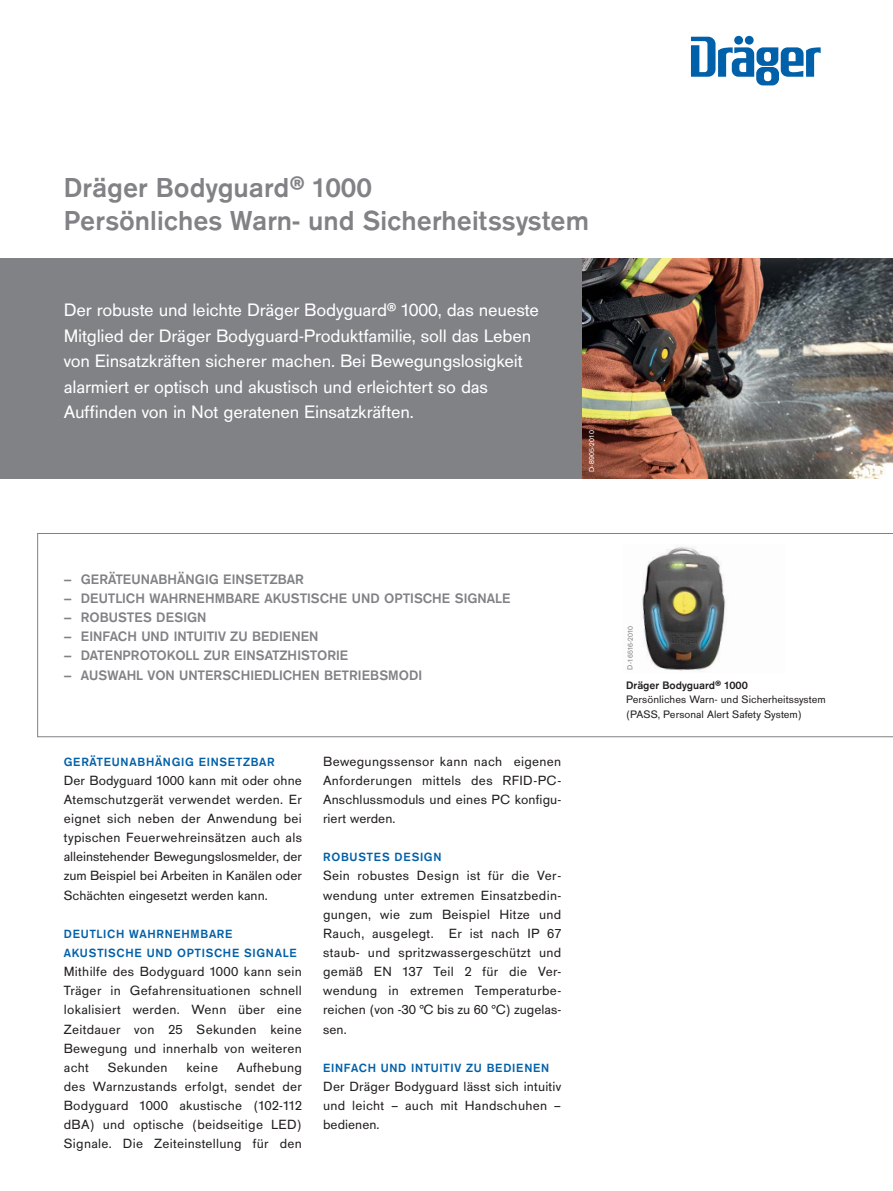
<style>
.page{position:relative;width:893px;height:1191px;background:#fff}
.page>*{position:absolute;margin:0;border:0;box-sizing:border-box;transform-origin:0 0}
.t1{font:700 28.5px/33px "Draeger San";color:#808285}
.t2{font:18.75px/25.5px "Draeger San";letter-spacing:-.01em;color:#fff}
.t3{font:700 14.25px "Draeger San";color:#808285}
.t4{font:13.8px/19.2px "Draeger San";letter-spacing:.02em;color:#231f20;text-align:justify}
.t5{font:700 12.3px/19.2px "Draeger San";letter-spacing:.055em;color:#0060a9}
.t6{font:11.25px/14.2px "Draeger San";color:#231f20}
.t7{font:7.5px "Draeger San";letter-spacing:.025em;color:#808285}
.t8{font:7.5px "Draeger San";letter-spacing:.025em;color:#fff}
.s1{font-size:24.15px}
.s2{font-size:15.9px}
.s3{font-weight:700}
.s4{font-weight:700;font-size:9.6px}
</style>
<div class="page">
<svg style="left:37px;top:533px;width:856px;height:204px"></svg>
<div style="left:0;top:258px;width:625px;height:220px;background:#808285"></div>
<svg style="left:691px;top:37px;width:130px;height:48px"></svg>
<img style="left:583px;top:258px;width:310px;height:220px">
<img style="left:624px;top:544px;width:161px;height:129px">
<h1 class="t1" style="left:64px;top:172px;width:527px">Dräger Bodyguard<span class="s1">®</span> 1000<br>Persönliches Warn- und Sicherheitssystem</h1>
<p class="t2" style="left:64px;top:299px;width:477px">Der robuste und leichte Dräger Bodyguard<span class="s2">®</span> 1000, das neueste Mitglied der Dräger Bodyguard-Produktfamilie, soll das Leben von Einsatzkräften sicherer machen. Bei Bewegungslosigkeit alarmiert er optisch und akustisch und erleichtert so das Auffinden von in Not geratenen Einsatzkräften.</p>
<p class="t8" style="left:589px;top:472px;width:43px;rotate:-90deg">D-8905-2010</p>
<p class="t3" style="left:64px;top:573px;width:242px">– GERÄTEUNABHÄNGIG EINSETZBAR</p>
<p class="t3" style="left:64px;top:592px;width:448px">– DEUTLICH WAHRNEHMBARE AKUSTISCHE UND OPTISCHE SIGNALE</p>
<p class="t3" style="left:64px;top:612px;width:144px">– ROBUSTES DESIGN</p>
<p class="t3" style="left:64px;top:631px;width:256px">– EINFACH UND INTUITIV ZU BEDIENEN</p>
<p class="t3" style="left:64px;top:650px;width:286px">– DATENPROTOKOLL ZUR EINSATZHISTORIE</p>
<p class="t3" style="left:64px;top:669px;width:360px">– AUSWAHL VON UNTERSCHIEDLICHEN BETRIEBSMODI</p>
<p class="t5" style="left:64px;top:752px;width:213px">GERÄTEUNABHÄNGIG EINSETZBAR</p>
<p class="t4" style="left:64px;top:772px;width:240px">Der Bodyguard 1000 kann mit oder ohne Atemschutzgerät verwendet werden. Er eignet sich neben der Anwendung bei typischen Feuerwehreinsätzen auch als alleinstehender Bewegungslosmelder, der zum Beispiel bei Arbeiten in Kanälen oder Schächten eingesetzt werden kann.</p>
<p class="t5" style="left:64px;top:925px;width:235px">DEUTLICH WAHRNEHMBARE<br>AKUSTISCHE UND OPTISCHE SIGNALE</p>
<p class="t4" style="left:64px;top:963px;width:240px">Mithilfe des Bodyguard 1000 kann sein Träger in Gefahrensituationen schnell lokalisiert werden. Wenn über eine Zeitdauer von 25 Sekunden keine Bewegung und innerhalb von weiteren acht</p>
<p class="t4" style="left:108px;top:1059px;width:61px">Sekunden</p>
<p class="t4" style="left:187px;top:1059px;width:33px">keine</p>
<p class="t4" style="left:64px;top:1059px;width:240px;text-indent:173px">Aufhebung des Warnzustands erfolgt, sendet der Bodyguard 1000 akustische (102-112 dBA) und optische (beidseitige LED)<br>Signale. Die Zeiteinstellung für den</p>
<p class="t4" style="left:323px;top:752px;width:240px">Bewegungssensor kann nach eigenen Anforderungen mittels des RFID-PC-Anschlussmoduls und eines PC konfigu&shy;riert werden.</p>
<p class="t5" style="left:323px;top:848px;width:120px">ROBUSTES DESIGN</p>
<p class="t4" style="left:323px;top:867px;width:240px">Sein robustes Design ist für die Ver - wendung unter extremen Einsatzbedin&shy;gungen, wie zum Beispiel Hitze und Rauch, ausgelegt. Er ist nach IP 67 staub- und spritzwassergeschützt und gemäß EN 137 Teil 2 für die Ver&shy;wendung in extremen Temperaturbe&shy;reichen (von -30 °C bis zu 60 °C) zugelas&shy;sen.</p>
<p class="t5" style="left:323px;top:1059px;width:228px">EINFACH UND INTUITIV ZU BEDIENEN</p>
<p class="t4" style="left:323px;top:1078px;width:240px">Der Dräger Bodyguard lässt sich intuitiv und leicht – auch mit Handschuhen – bedienen.</p>
<p class="t7" style="left:627px;top:669px;width:45px;rotate:-90deg">D-16516-2010</p>
<p class="t6" style="left:626px;top:679px;width:201px"><span class="s3">Dräger Bodyguard</span><span class="s4">®</span> <span class="s3">1000<br></span>Persönliches Warn- und Sicherheitssystem (PASS, Personal Alert Safety System)</p>
</div>
